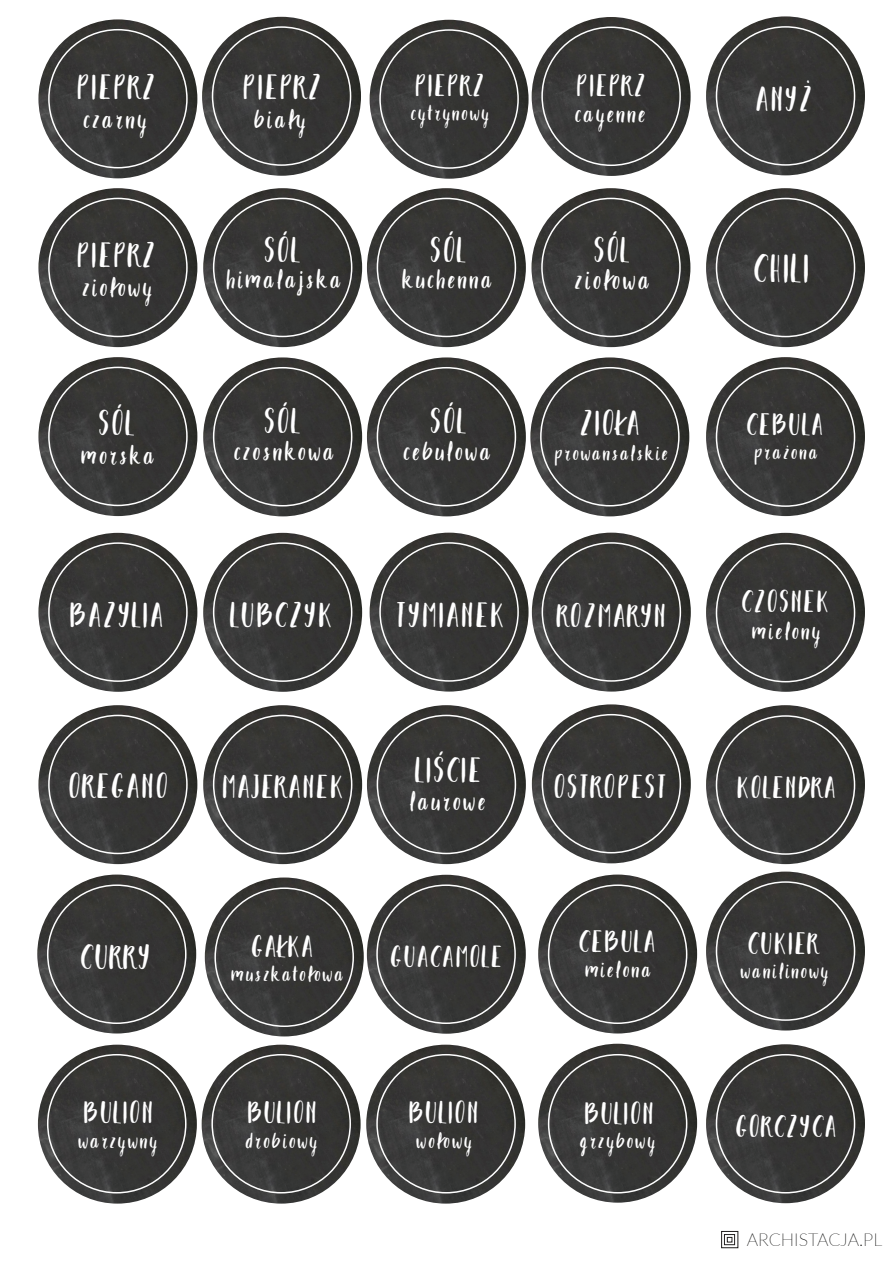
<style>
.page{position:relative;width:893px;height:1263px;background:#fff}
.page>*{position:absolute;margin:0;border:0;box-sizing:border-box;transform-origin:0 0}
.t1{font:38.4px "Takhie";color:#fff}
.t2{font:33.9px "Takhie";color:#fff}
.t3{font:32.1px "Takhie";color:#fff}
.t4{font:30px "Takhie";color:#fff}
.t5{font:29.4px "Takhie";color:#fff}
.t6{font:27.75px "Takhie";color:#fff}
.t7{font:26.55px "Takhie";color:#fff}
.t8{font:25.05px "Takhie";color:#fff}
.t9{font:24.15px "Takhie";color:#fff}
.t10{font:22.8px "Takhie";color:#fff}
.t11{font:22.05px "Takhie";color:#fff}
.t12{font:21.45px "Takhie";color:#fff}
.t13{font:21px "Takhie";color:#fff}
.t14{font:100 17.85px "Lato";color:#050504}
</style>
<div class="page">
<img style="left:38px;top:188px;width:159px;height:159px;border-radius:79px">
<img style="left:38px;top:357px;width:159px;height:159px;border-radius:79px">
<img style="left:38px;top:533px;width:159px;height:159px;border-radius:79px">
<img style="left:532px;top:704px;width:159px;height:159px;border-radius:79px">
<img style="left:203px;top:533px;width:159px;height:159px;border-radius:79px">
<img style="left:38px;top:19px;width:159px;height:159px;border-radius:79px">
<img style="left:203px;top:188px;width:159px;height:159px;border-radius:79px">
<img style="left:38px;top:705px;width:159px;height:159px;border-radius:79px">
<img style="left:203px;top:705px;width:159px;height:159px;border-radius:79px">
<img style="left:367px;top:705px;width:159px;height:159px;border-radius:79px">
<img style="left:367px;top:188px;width:159px;height:159px;border-radius:79px">
<img style="left:203px;top:357px;width:159px;height:159px;border-radius:79px">
<img style="left:367px;top:357px;width:159px;height:159px;border-radius:79px">
<img style="left:530px;top:357px;width:159px;height:159px;border-radius:79px">
<img style="left:531px;top:188px;width:159px;height:159px;border-radius:79px">
<img style="left:202px;top:17px;width:159px;height:159px;border-radius:79px">
<img style="left:370px;top:20px;width:159px;height:159px;border-radius:79px">
<img style="left:532px;top:17px;width:159px;height:159px;border-radius:79px">
<img style="left:370px;top:533px;width:159px;height:159px;border-radius:79px">
<img style="left:532px;top:533px;width:159px;height:159px;border-radius:79px">
<img style="left:538px;top:1044px;width:159px;height:159px;border-radius:79px">
<img style="left:706px;top:357px;width:159px;height:159px;border-radius:79px">
<img style="left:706px;top:533px;width:159px;height:159px;border-radius:79px">
<img style="left:706px;top:16px;width:159px;height:159px;border-radius:79px">
<img style="left:38px;top:1045px;width:159px;height:158px;border-radius:79px">
<img style="left:706px;top:705px;width:159px;height:159px;border-radius:79px">
<img style="left:706px;top:1044px;width:159px;height:159px;border-radius:79px">
<img style="left:202px;top:1045px;width:159px;height:158px;border-radius:79px">
<img style="left:538px;top:874px;width:159px;height:159px;border-radius:79px">
<img style="left:706px;top:188px;width:159px;height:159px;border-radius:79px">
<img style="left:706px;top:871px;width:159px;height:159px;border-radius:79px">
<img style="left:366px;top:1045px;width:159px;height:158px;border-radius:79px">
<img style="left:37px;top:874px;width:159px;height:159px;border-radius:79px">
<img style="left:205px;top:877px;width:159px;height:159px;border-radius:79px">
<img style="left:367px;top:875px;width:159px;height:159px;border-radius:79px">
<div style="left:721px;top:1231px;width:17px;height:17px;border:1px solid #201e1e"></div>
<div style="left:724px;top:1234px;width:11px;height:11px;border:1px solid #201e1e"></div>
<svg style="left:727px;top:1237px;width:5px;height:5px"></svg>
<p class="t2" style="left:76px;top:61px;width:81px">PIEPRZ</p>
<p class="t7" style="left:82px;top:98px;width:67px">czarny</p>
<p class="t2" style="left:76px;top:229px;width:81px">PIEPRZ</p>
<p class="t7" style="left:81px;top:266px;width:74px">ziołowy</p>
<p class="t2" style="left:98px;top:397px;width:39px">SÓL</p>
<p class="t7" style="left:80px;top:434px;width:77px">morska</p>
<p class="t2" style="left:69px;top:588px;width:97px">BAZYLIA</p>
<p class="t2" style="left:242px;top:61px;width:81px">PIEPRZ</p>
<p class="t7" style="left:253px;top:98px;width:55px">biały</p>
<p class="t2" style="left:263px;top:223px;width:39px">SÓL</p>
<p class="t7" style="left:225px;top:258px;width:118px">himalajska</p>
<p class="t2" style="left:263px;top:395px;width:39px">SÓL</p>
<p class="t7" style="left:233px;top:430px;width:104px">czosnkowa</p>
<p class="t4" style="left:414px;top:62px;width:72px">PIEPRZ</p>
<p class="t12" style="left:410px;top:96px;width:82px">cytrynowy</p>
<p class="t2" style="left:429px;top:223px;width:39px">SÓL</p>
<p class="t7" style="left:401px;top:258px;width:94px">kuchenna</p>
<p class="t2" style="left:429px;top:395px;width:39px">SÓL</p>
<p class="t7" style="left:402px;top:430px;width:91px">cebulowa</p>
<p class="t4" style="left:576px;top:62px;width:72px">PIEPRZ</p>
<p class="t8" style="left:574px;top:94px;width:74px">cayenne</p>
<p class="t2" style="left:593px;top:223px;width:39px">SÓL</p>
<p class="t6" style="left:574px;top:258px;width:79px">ziołowa</p>
<p class="t2" style="left:579px;top:397px;width:63px">ZIOŁA</p>
<p class="t13" style="left:554px;top:436px;width:116px">prowansalskie</p>
<p class="t2" style="left:230px;top:589px;width:105px">LUBCZYK</p>
<p class="t2" style="left:395px;top:589px;width:111px">TYMIANEK</p>
<p class="t3" style="left:556px;top:591px;width:112px">ROZMARYN</p>
<p class="t2" style="left:415px;top:743px;width:69px">LIŚCIE</p>
<p class="t7" style="left:408px;top:780px;width:80px">laurowe</p>
<p class="t2" style="left:67px;top:760px;width:103px">OREGANO</p>
<p class="t3" style="left:221px;top:762px;width:124px">MAJERANEK</p>
<p class="t3" style="left:553px;top:762px;width:116px">OSTROPEST</p>
<p class="t4" style="left:251px;top:923px;width:65px">GAŁKA</p>
<p class="t12" style="left:230px;top:957px;width:115px">muszkatołowa</p>
<p class="t2" style="left:79px;top:931px;width:73px">CURRY</p>
<p class="t5" style="left:390px;top:933px;width:115px">GUACAMOLE</p>
<p class="t4" style="left:83px;top:1089px;width:73px">BULION</p>
<p class="t11" style="left:77px;top:1123px;width:83px">warzywny</p>
<p class="t4" style="left:246px;top:1089px;width:73px">BULION</p>
<p class="t11" style="left:245px;top:1123px;width:75px">drobiowy</p>
<p class="t4" style="left:408px;top:1089px;width:73px">BULION</p>
<p class="t11" style="left:415px;top:1123px;width:59px">wołowy</p>
<p class="t4" style="left:578px;top:918px;width:80px">CEBULA</p>
<p class="t10" style="left:584px;top:951px;width:69px">mielona</p>
<p class="t4" style="left:583px;top:1090px;width:73px">BULION</p>
<p class="t11" style="left:579px;top:1123px;width:79px">grzybowy</p>
<p class="t2" style="left:755px;top:73px;width:60px">ANYŻ</p>
<p class="t1" style="left:752px;top:239px;width:60px">CHILI</p>
<p class="t4" style="left:746px;top:401px;width:80px">CEBULA</p>
<p class="t12" style="left:753px;top:435px;width:67px">prażona</p>
<p class="t4" style="left:740px;top:578px;width:91px">CZOSNEK</p>
<p class="t9" style="left:751px;top:611px;width:72px">mielony</p>
<p class="t4" style="left:736px;top:764px;width:102px">KOLENDRA</p>
<p class="t4" style="left:747px;top:920px;width:74px">CUKIER</p>
<p class="t12" style="left:739px;top:953px;width:91px">wanilinowy</p>
<p class="t4" style="left:735px;top:1103px;width:104px">GORCZYCA</p>
<p class="t14" style="left:747px;top:1227px;width:137px">ARCHISTACJA.PL</p>
</div>
